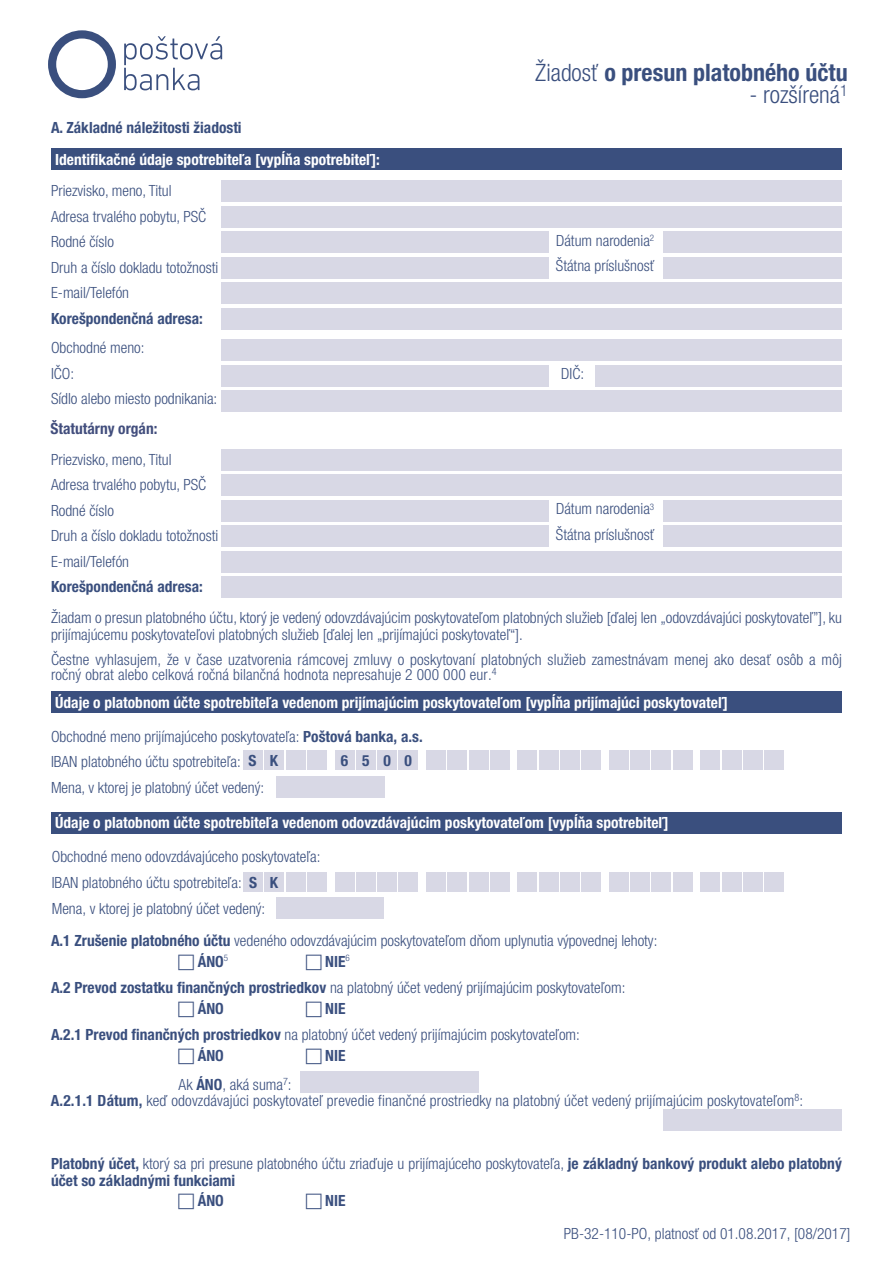
<style>
.page{position:relative;width:893px;height:1263px;background:#fff}
.page>*{position:absolute;margin:0;border:0;box-sizing:border-box;transform-origin:0 0}
.t1{font:700 condensed 24px "Helvetica Neue LT Pro";color:#3a4f7e}
.t2{font:300 condensed 24px "Helvetica Neue LT Pro";color:#3a4f7e}
.t3{font:300 condensed 15.45px/25.5px "Helvetica Neue LT Pro";color:#3a4f7e}
.t4{font:700 condensed 15.45px/33.6px "Helvetica Neue LT Pro";color:#fff}
.t5{font:700 condensed 15.45px/16.5px "Helvetica Neue LT Pro";color:#3a4f7e}
.t6{font:700 condensed 15.45px "Helvetica Neue LT Pro";color:#424e7d}
.s1{font-weight:300}
.s2{font-weight:300;color:#3a4f7e}
.s3{color:#3a4f7e}
.s4{font-weight:700}
</style>
<div class="page">
<div style="left:244px;top:872px;width:19px;height:19px;background:#d8d8e5"></div>
<div style="left:265px;top:872px;width:19px;height:19px;background:#d8d8e5"></div>
<div style="left:286px;top:872px;width:19px;height:19px;background:#d8d8e5"></div>
<div style="left:307px;top:872px;width:19px;height:19px;background:#d8d8e5"></div>
<div style="left:335px;top:872px;width:19px;height:19px;background:#d8d8e5"></div>
<div style="left:356px;top:872px;width:19px;height:19px;background:#d8d8e5"></div>
<div style="left:377px;top:872px;width:20px;height:19px;background:#d8d8e5"></div>
<div style="left:399px;top:872px;width:19px;height:19px;background:#d8d8e5"></div>
<div style="left:426px;top:872px;width:20px;height:19px;background:#d8d8e5"></div>
<div style="left:448px;top:872px;width:19px;height:19px;background:#d8d8e5"></div>
<div style="left:469px;top:872px;width:19px;height:19px;background:#d8d8e5"></div>
<div style="left:490px;top:872px;width:19px;height:19px;background:#d8d8e5"></div>
<div style="left:518px;top:872px;width:19px;height:19px;background:#d8d8e5"></div>
<div style="left:539px;top:872px;width:19px;height:19px;background:#d8d8e5"></div>
<div style="left:560px;top:872px;width:19px;height:19px;background:#d8d8e5"></div>
<div style="left:582px;top:872px;width:19px;height:19px;background:#d8d8e5"></div>
<div style="left:609px;top:872px;width:19px;height:19px;background:#d8d8e5"></div>
<div style="left:630px;top:872px;width:20px;height:19px;background:#d8d8e5"></div>
<div style="left:652px;top:872px;width:19px;height:19px;background:#d8d8e5"></div>
<div style="left:673px;top:872px;width:19px;height:19px;background:#d8d8e5"></div>
<div style="left:701px;top:872px;width:19px;height:19px;background:#d8d8e5"></div>
<div style="left:722px;top:872px;width:19px;height:19px;background:#d8d8e5"></div>
<div style="left:743px;top:872px;width:19px;height:19px;background:#d8d8e5"></div>
<div style="left:764px;top:872px;width:20px;height:19px;background:#d8d8e5"></div>
<div style="left:51px;top:148px;width:791px;height:22px;background:#3a4f7e"></div>
<div style="left:51px;top:692px;width:791px;height:21px;background:#3a4f7e"></div>
<div style="left:51px;top:812px;width:791px;height:21px;background:#3a4f7e"></div>
<div style="left:244px;top:751px;width:19px;height:19px;background:#d8d8e5"></div>
<div style="left:265px;top:751px;width:19px;height:19px;background:#d8d8e5"></div>
<div style="left:286px;top:751px;width:19px;height:19px;background:#d8d8e5"></div>
<div style="left:307px;top:751px;width:19px;height:19px;background:#d8d8e5"></div>
<div style="left:335px;top:751px;width:19px;height:19px;background:#d8d8e5"></div>
<div style="left:356px;top:751px;width:19px;height:19px;background:#d8d8e5"></div>
<div style="left:377px;top:751px;width:20px;height:19px;background:#d8d8e5"></div>
<div style="left:399px;top:751px;width:19px;height:19px;background:#d8d8e5"></div>
<div style="left:426px;top:751px;width:20px;height:19px;background:#d8d8e5"></div>
<div style="left:448px;top:751px;width:19px;height:19px;background:#d8d8e5"></div>
<div style="left:469px;top:751px;width:19px;height:19px;background:#d8d8e5"></div>
<div style="left:490px;top:751px;width:19px;height:19px;background:#d8d8e5"></div>
<div style="left:518px;top:751px;width:19px;height:19px;background:#d8d8e5"></div>
<div style="left:539px;top:751px;width:19px;height:19px;background:#d8d8e5"></div>
<div style="left:560px;top:751px;width:19px;height:19px;background:#d8d8e5"></div>
<div style="left:582px;top:751px;width:19px;height:19px;background:#d8d8e5"></div>
<div style="left:609px;top:751px;width:19px;height:19px;background:#d8d8e5"></div>
<div style="left:630px;top:751px;width:20px;height:19px;background:#d8d8e5"></div>
<div style="left:652px;top:751px;width:19px;height:19px;background:#d8d8e5"></div>
<div style="left:673px;top:751px;width:19px;height:19px;background:#d8d8e5"></div>
<div style="left:701px;top:751px;width:19px;height:19px;background:#d8d8e5"></div>
<div style="left:722px;top:751px;width:19px;height:19px;background:#d8d8e5"></div>
<div style="left:743px;top:751px;width:19px;height:19px;background:#d8d8e5"></div>
<div style="left:764px;top:751px;width:20px;height:19px;background:#d8d8e5"></div>
<div style="left:221px;top:180px;width:621px;height:22px;background:#d8d8e5"></div>
<div style="left:221px;top:206px;width:621px;height:21px;background:#d8d8e5"></div>
<div style="left:221px;top:231px;width:328px;height:22px;background:#d8d8e5"></div>
<div style="left:221px;top:257px;width:328px;height:21px;background:#d8d8e5"></div>
<div style="left:663px;top:231px;width:179px;height:22px;background:#d8d8e5"></div>
<div style="left:663px;top:257px;width:179px;height:21px;background:#d8d8e5"></div>
<div style="left:221px;top:283px;width:621px;height:21px;background:#d8d8e5"></div>
<div style="left:221px;top:308px;width:621px;height:21px;background:#d8d8e5"></div>
<div style="left:221px;top:340px;width:621px;height:21px;background:#d8d8e5"></div>
<div style="left:221px;top:365px;width:328px;height:21px;background:#d8d8e5"></div>
<div style="left:595px;top:365px;width:247px;height:21px;background:#d8d8e5"></div>
<div style="left:221px;top:391px;width:621px;height:21px;background:#d8d8e5"></div>
<div style="left:277px;top:776px;width:108px;height:21px;background:#d8d8e5"></div>
<div style="left:277px;top:897px;width:107px;height:22px;background:#d8d8e5"></div>
<div style="left:301px;top:1071px;width:178px;height:21px;background:#d8d8e5"></div>
<div style="left:663px;top:1109px;width:179px;height:22px;background:#d8d8e5"></div>
<div style="left:221px;top:449px;width:621px;height:21px;background:#d8d8e5"></div>
<div style="left:221px;top:474px;width:621px;height:22px;background:#d8d8e5"></div>
<div style="left:221px;top:500px;width:328px;height:21px;background:#d8d8e5"></div>
<div style="left:221px;top:526px;width:328px;height:21px;background:#d8d8e5"></div>
<div style="left:663px;top:500px;width:179px;height:21px;background:#d8d8e5"></div>
<div style="left:663px;top:526px;width:179px;height:21px;background:#d8d8e5"></div>
<div style="left:221px;top:551px;width:621px;height:21px;background:#d8d8e5"></div>
<div style="left:221px;top:577px;width:621px;height:21px;background:#d8d8e5"></div>
<svg style="left:124px;top:36px;width:98px;height:54px"></svg>
<svg style="left:48px;top:30px;width:68px;height:68px"></svg>
<p class="t5" style="left:51px;top:119px;width:192px">A. Základné náležitosti žiadosti</p>
<p class="t4" style="left:55px;top:142px;width:326px">Identifikačné údaje spotrebiteľa [vypĺňa spotrebiteľ]:</p>
<p class="t3" style="left:51px;top:178px;width:169px">Priezvisko, meno, Titul<br>Adresa trvalého pobytu, PSČ<br>Rodné číslo<br>Druh a číslo dokladu totožnosti</p>
<p class="t3" style="left:51px;top:280px;width:80px">E-mail/Telefón</p>
<p class="t5" style="left:51px;top:310px;width:153px">Korešpondenčná adresa:</p>
<p class="t3" style="left:51px;top:335px;width:95px">Obchodné meno:<br>IČO:</p>
<p class="t3" style="left:51px;top:386px;width:168px">Sídlo alebo miesto podnikania:</p>
<p class="t6" style="left:51px;top:419px;width:108px">Štatutárny orgán:</p>
<p class="t3" style="left:51px;top:446px;width:169px">Priezvisko, meno, Titul<br>Adresa trvalého pobytu, PSČ<br>Rodné číslo<br>Druh a číslo dokladu totožnosti<br>E-mail/Telefón</p>
<p class="t5" style="left:51px;top:578px;width:153px">Korešpondenčná adresa:</p>
<h1 class="t1" style="left:535px;top:58px;width:314px"><span class="s1">Žiadosť</span> o presun platobného účtu</h1>
<h1 class="t2" style="left:749px;top:81px;width:100px">- rozšírená<sup>1</sup></h1>
<p class="t3" style="left:556px;top:227px;width:100px">Dátum narodenia<sup>2<br></sup>Štátna príslušnosť</p>
<p class="t3" style="left:561px;top:360px;width:24px">DIČ:</p>
<p class="t3" style="left:556px;top:496px;width:100px">Dátum narodenia<sup>3<br></sup>Štátna príslušnosť</p>
<p class="t3" style="left:51px;top:609px;width:792px;line-height:16.5px">Žiadam o presun platobného účtu, ktorý je vedený odovzdávajúcim poskytovateľom platobných služieb [ďalej len „odovzdávajúci poskytovateľ”], ku prijímajúcemu poskytovateľovi platobných služieb [ďalej len „prijímajúci poskytovateľ“].</p>
<p class="t3" style="left:51px;top:651px;width:792px;line-height:15.5px">Čestne vyhlasujem, že v čase uzatvorenia rámcovej zmluvy o poskytovaní platobných služieb zamestnávam menej ako desať osôb a môj ročný obrat alebo celková ročná bilančná hodnota nepresahuje 2 000 000 eur.<sup>4</sup></p>
<p class="t4" style="left:51px;top:685px;width:679px">Údaje o platobnom účte spotrebiteľa vedenom prijímajúcim poskytovateľom [vypĺňa prijímajúci poskytovateľ]<br><span class="s2">Obchodné meno prijímajúceho poskytovateľa:</span> <span class="s3">Poštová banka, a.s.</span></p>
<p class="t3" style="left:51px;top:774px;width:215px">Mena, v ktorej je platobný účet vedený:</p>
<p class="t4" style="left:55px;top:806px;width:615px">Údaje o platobnom účte spotrebiteľa vedenom odovzdávajúcim poskytovateľom [vypĺňa spotrebiteľ]</p>
<p class="t3" style="left:52px;top:843px;width:270px;line-height:26.1px">Obchodné meno odovzdávajúceho poskytovateľa:<br>IBAN platobného účtu spotrebiteľa: <span class="s4">S K<br></span>Mena, v ktorej je platobný účet vedený:</p>
<p class="t3" style="left:198px;top:930px;width:461px;line-height:20.7px;text-indent:-147px"><span class="s4">A.1 Zrušenie platobného účtu</span> vedeného odovzdávajúcim poskytovateľom dňom uplynutia výpovednej lehoty:<br><span class="s4">ÁNO</span><sup>5</sup></p>
<p class="t3" style="left:51px;top:749px;width:229px">IBAN platobného účtu spotrebiteľa: <span class="s4">S K</span></p>
<p class="t5" style="left:341px;top:752px;width:73px">6500</p>
<p class="t3" style="left:51px;top:948px;width:576px;line-height:26.5px;text-align:center"><span class="s4">NIE</span><sup>6<br></sup><span class="s4">A.2 Prevod zostatku finančných prostriedkov</span> na platobný účet vedený prijímajúcim poskytovateľom:</p>
<p class="t5" style="left:198px;top:1000px;width:28px">ÁNO</p>
<p class="t3" style="left:51px;top:995px;width:530px;line-height:26.5px;text-indent:274px"><span class="s4">NIE<br>A.2.1 Prevod finančných prostriedkov</span> na platobný účet vedený prijímajúcim poskytovateľom:</p>
<p class="t5" style="left:198px;top:1047px;width:28px">ÁNO</p>
<p class="t5" style="left:325px;top:1047px;width:22px">NIE</p>
<p class="t3" style="left:51px;top:1076px;width:754px;line-height:16.2px;text-indent:128px">Ak <span class="s4">ÁNO</span>, aká suma<sup>7</sup>:<br><span class="s4">A.2.1.1 Dátum,</span> keď odovzdávajúci poskytovateľ prevedie finančné prostriedky na platobný účet vedený prijímajúcim poskytovateľom<sup>8</sup>:</p>
<p class="t5" style="left:51px;top:1155px;width:792px">Platobný účet, <span class="s1">ktorý sa pri presune platobného účtu zriaďuje u prijímajúceho poskytovateľa,</span> je základný bankový produkt alebo platobný účet so základnými funkciami</p>
<p class="t5" style="left:198px;top:1192px;width:28px">ÁNO</p>
<p class="t5" style="left:325px;top:1192px;width:22px">NIE</p>
<p class="t3" style="left:564px;top:1221px;width:288px">PB-32-110-PO, platnosť od 01.08.2017, [08/2017]</p>
</div>
